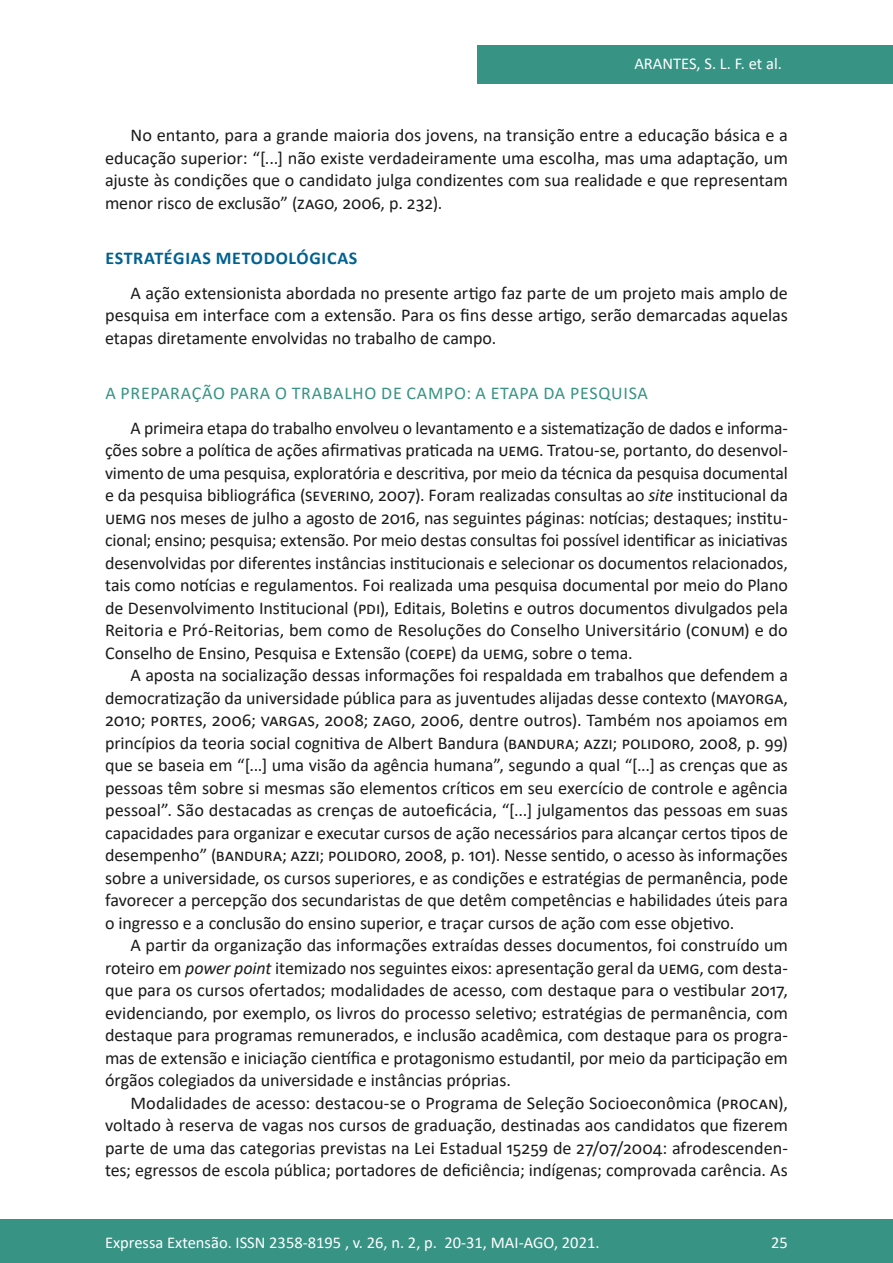
<style>
.page{position:relative;width:893px;height:1263px;background:#fff}
.page>*{position:absolute;margin:0;border:0;box-sizing:border-box;transform-origin:0 0}
.Principal_-_Texto{font:18px/22.5px "Calibri";letter-spacing:-.005em;color:#1a1a1a;text-align:justify}
.Principal_-_Intertít{font:18px "Calibri";letter-spacing:.04em;color:#379384}
.Principal_-_Intertít-2{font:700 18px "Calibri";letter-spacing:.04em;color:#006191}
.t1{font:16.5px "Calibri";color:#fff}
.s1{font-style:italic}
</style>
<div class="page">
<div style="left:477px;top:45px;width:416px;height:39px;background:#379384"></div>
<div style="left:0;top:1219px;width:893px;height:44px;background:#379384"></div>
<p class="t1" style="left:634px;top:52px;width:149px">ARANTES, S. L. F. et al.</p>
<p class="Principal_-_Texto" style="left:105px;top:123px;width:684px;text-indent:26px">No entanto, para a grande maioria dos jovens, na transição entre a educação básica e a educação superior: “[...] não existe verdadeiramente uma escolha, mas uma adaptação, um ajuste às condições que o candidato julga condizentes com sua realidade e que representam menor risco de exclusão” (ZAGO, 2006, p. 232).</p>
<p class="Principal_-_Intertít-2" style="left:105px;top:245px;width:254px">ESTRATÉGIAS METODOLÓGICAS</p>
<p class="Principal_-_Texto" style="left:105px;top:281px;width:684px;text-indent:26px">A ação extensionista abordada no presente artigo faz parte de um projeto mais amplo de pesquisa em interface com a extensão. Para os fins desse artigo, serão demarcadas aquelas etapas diretamente envolvidas no trabalho de campo.</p>
<p class="Principal_-_Intertít" style="left:105px;top:381px;width:544px">A PREPARAÇÃO PARA O TRABALHO DE CAMPO: A ETAPA DA PESQUISA</p>
<p class="Principal_-_Texto" style="left:105px;top:416px;width:684px;text-indent:26px">A primeira etapa do trabalho envolveu o levantamento e a sistematização de dados e informa&shy;ções sobre a política de ações afirmativas praticada na UEMG. Tratou-se, portanto, do desenvol&shy;vimento de uma pesquisa, exploratória e descritiva, por meio da técnica da pesquisa documental e da pesquisa bibliográfica (SEVERINO, 2007). Foram realizadas consultas ao <span class="s1">site</span> institucional da UEMG nos meses de julho a agosto de 2016, nas seguintes páginas: notícias; destaques; institu&shy;cional; ensino; pesquisa; extensão. Por meio destas consultas foi possível identificar as iniciativas desenvolvidas por diferentes instâncias institucionais e selecionar os documentos relacionados, tais como notícias e regulamentos. Foi realizada uma pesquisa documental por meio do Plano de Desenvolvimento Institucional (PDI), Editais, Boletins e outros documentos divulgados pela Reitoria e Pró-Reitorias, bem como de Resoluções do Conselho Universitário (CONUM) e do Conselho de Ensino, Pesquisa e Extensão (COEPE) da UEMG, sobre o tema.</p>
<p class="Principal_-_Texto" style="left:105px;top:663px;width:684px;text-indent:26px">A aposta na socialização dessas informações foi respaldada em trabalhos que defendem a democratização da universidade pública para as juventudes alijadas desse contexto (MAYORGA, 2010; PORTES, 2006; VARGAS, 2008; ZAGO, 2006, dentre outros). Também nos apoiamos em princípios da teoria social cognitiva de Albert Bandura (BANDURA; AZZI; POLIDORO, 2008, p. 99) que se baseia em “[...] uma visão da agência humana”, segundo a qual “[...] as crenças que as pessoas têm sobre si mesmas são elementos críticos em seu exercício de controle e agência pessoal”. São destacadas as crenças de autoeficácia, “[...] julgamentos das pessoas em suas capacidades para organizar e executar cursos de ação necessários para alcançar certos tipos de desempenho” (BANDURA; AZZI; POLIDORO, 2008, p. 101). Nesse sentido, o acesso às informações sobre a universidade, os cursos superiores, e as condições e estratégias de permanência, pode favorecer a percepção dos secundaristas de que detêm competências e habilidades úteis para o ingresso e a conclusão do ensino superior, e traçar cursos de ação com esse objetivo.</p>
<p class="Principal_-_Texto" style="left:105px;top:933px;width:684px;text-indent:26px">A partir da organização das informações extraídas desses documentos, foi construído um roteiro em <span class="s1">power point</span> itemizado nos seguintes eixos: apresentação geral da UEMG, com desta&shy;que para os cursos ofertados; modalidades de acesso, com destaque para o vestibular 2017, evidenciando, por exemplo, os livros do processo seletivo; estratégias de permanência, com destaque para programas remunerados, e inclusão acadêmica, com destaque para os progra&shy;mas de extensão e iniciação científica e protagonismo estudantil, por meio da participação em órgãos colegiados da universidade e instâncias próprias.</p>
<p class="Principal_-_Texto" style="left:105px;top:1091px;width:684px;text-indent:26px">Modalidades de acesso: destacou-se o Programa de Seleção Socioeconômica (PROCAN), voltado à reserva de vagas nos cursos de graduação, destinadas aos candidatos que fizerem parte de uma das categorias previstas na Lei Estadual 15259 de 27/07/2004: afrodescenden&shy;tes; egressos de escola pública; portadores de deficiência; indígenas; comprovada carência. As</p>
<p class="t1" style="left:105px;top:1230px;width:496px">Expressa Extensão. ISSN 2358-8195 , v. 26, n. 2, p. 20-31, MAI-AGO, 2021.</p>
<p class="t1" style="left:771px;top:1230px;width:18px">25</p>
</div>
